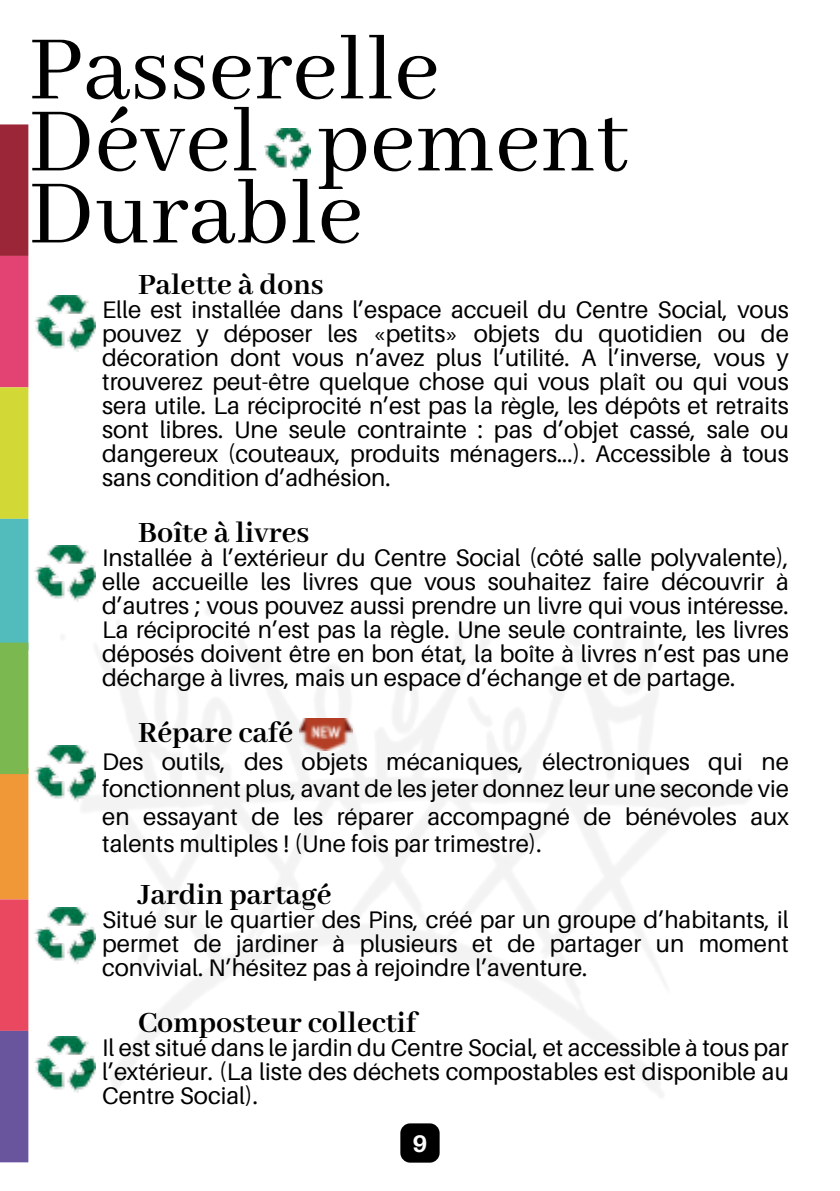
<style>
.page{position:relative;width:840px;height:1191px;background:#fff}
.page>*{position:absolute;margin:0;border:0;box-sizing:border-box;transform-origin:0 0}
.t1{font:100px/72px "Abhaya Libre";color:#000}
.t2{font:700 32px "Abhaya Libre";color:#000}
.t3{font:24px/24px "Aileron";color:#000;text-align:justify}
.t4{font:700 24px "Aileron";color:#fff}
</style>
<div class="page">
<div style="left:0;top:124px;width:28px;height:132px;background:#9b2638"></div>
<div style="left:0;top:256px;width:28px;height:131px;background:#e34372"></div>
<div style="left:0;top:387px;width:28px;height:132px;background:#d2d936"></div>
<div style="left:0;top:519px;width:28px;height:131px;background:#52bcbc"></div>
<div style="left:0;top:768px;width:28px;height:131px;background:#f09737"></div>
<div style="left:0;top:899px;width:28px;height:132px;background:#ea4861"></div>
<div style="left:0;top:1030px;width:28px;height:132px;background:#69549e"></div>
<div style="left:0;top:642px;width:28px;height:132px;background:#7bb850"></div>
<img style="left:60px;top:601px;width:692px;height:496px">
<img style="left:35px;top:296px;width:60px;height:56px">
<img style="left:35px;top:546px;width:60px;height:55px">
<img style="left:35px;top:746px;width:60px;height:55px">
<img style="left:35px;top:907px;width:60px;height:56px">
<img style="left:35px;top:1036px;width:60px;height:56px">
<div style="left:400px;top:1123px;width:39px;height:39px;background:#000;border-radius:10px"></div>
<img style="left:265px;top:128px;width:45px;height:43px">
<img style="left:299px;top:718px;width:53px;height:32px">
<h1 class="t1" style="left:28px;top:37px;width:600px">Passerelle<br>Dével pement<br>Durable</h1>
<h2 class="t2" style="left:138px;top:267px;width:187px">Palette à dons</h2>
<p class="t3" style="left:102px;top:299px;width:687px">Elle est installée dans l’espace accueil du Centre Social, vous pouvez y déposer les «petits» objets du quotidien ou de décoration dont vous n’avez plus l’utilité. A l’inverse, vous y trouverez peut-être quelque chose qui vous plaît ou qui vous sera utile. La réciprocité n’est pas la règle, les dépôts et retraits sont libres. Une seule contrainte : pas d’objet cassé, sale ou dangereux (couteaux, produits ménagers...). Accessible à tous sans condition d’adhésion.</p>
<h2 class="t2" style="left:138px;top:515px;width:173px">Boîte à livres</h2>
<p class="t3" style="left:102px;top:547px;width:687px">Installée à l’extérieur du Centre Social (côté salle polyvalente), elle accueille les livres que vous souhaitez faire découvrir à d’autres ; vous pouvez aussi prendre un livre qui vous intéresse.<br>La réciprocité n’est pas la règle. Une seule contrainte, les livres déposés doivent être en bon état, la boîte à livres n’est pas une décharge à livres, mais un espace d’échange et de partage.</p>
<h2 class="t2" style="left:138px;top:715px;width:156px">Répare café</h2>
<p class="t3" style="left:102px;top:749px;width:687px;line-height:27.6px">Des outils, des objets mécaniques, électroniques qui ne fonctionnent plus, avant de les jeter donnez leur une seconde vie en essayant de les réparer accompagné de bénévoles aux talents multiples ! (Une fois par trimestre).</p>
<h2 class="t2" style="left:138px;top:877px;width:195px">Jardin partagé</h2>
<p class="t3" style="left:102px;top:910px;width:687px">Situé sur le quartier des Pins, créé par un groupe d’habitants, il permet de jardiner à plusieurs et de partager un moment convivial. N’hésitez pas à rejoindre l’aventure.</p>
<h2 class="t2" style="left:138px;top:1005px;width:279px">Composteur collectif</h2>
<p class="t3" style="left:102px;top:1038px;width:687px">Il est situé dans le jardin du Centre Social, et accessible à tous par l’extérieur. (La liste des déchets compostables est disponible au Centre Social).</p>
<p class="t4" style="left:412px;top:1133px;width:16px">9</p>
</div>
